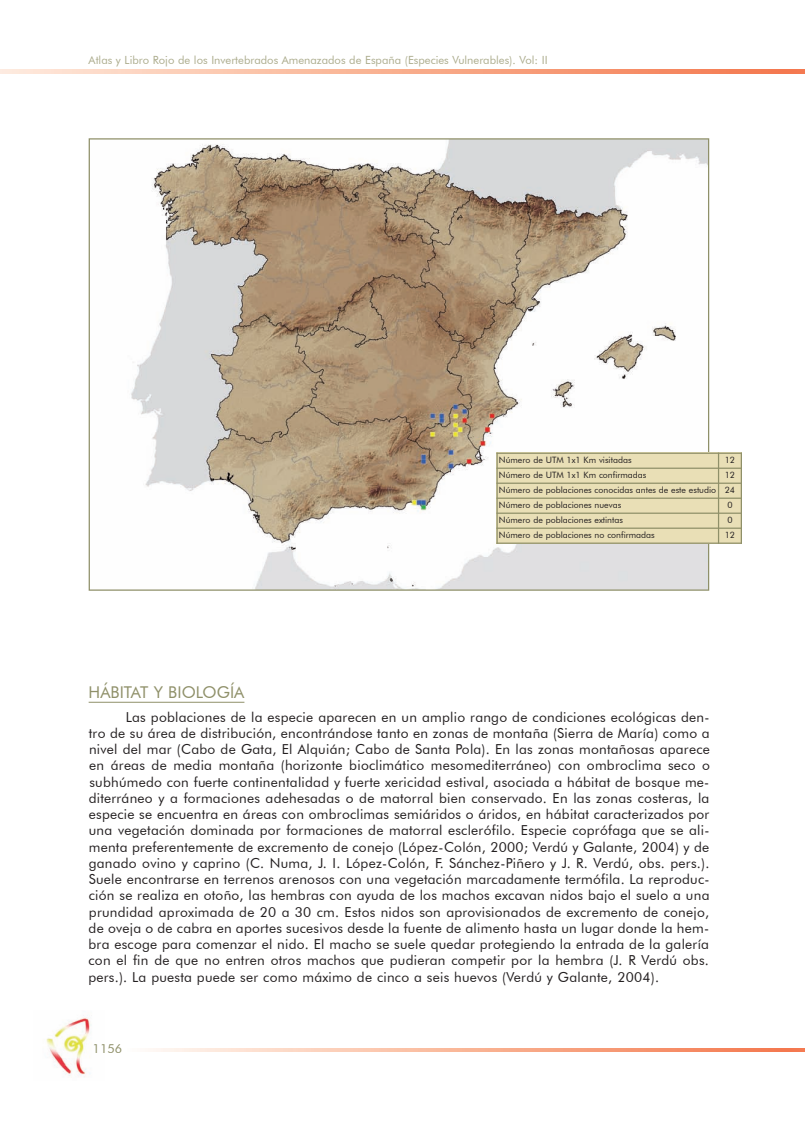
<style>
.page{position:relative;width:805px;height:1124px;background:#fff}
.page>*{position:absolute;margin:0;border:0;box-sizing:border-box;transform-origin:0 0}
.t1{font:16.25px "Futura BT";color:#8f9069}
.t2{font:13.75px/16.2px "Futura BT";letter-spacing:.02em;color:#231f20;text-align:justify}
.t3{font:12.5px "Futura BT";color:#8f9069}
.t4{font:11.25px "Futura BT";color:#acac8d}
.t5{font:8.75px/15px "Futura BT";color:#231f20;text-align:justify}
</style>
<div class="page">
<hr style="left:787px;top:70px;width:17px;height:3px;background:#f47850">
<svg style="left:787px;top:1048px;width:17px;height:3px"></svg>
<img style="left:46px;top:1015px;width:45px;height:61px">
<hr style="left:89px;top:702px;width:155px;height:1px;background:#8f9069">
<svg style="left:0;top:70px;width:787px;height:3px;background:#f8b092"></svg>
<svg style="left:150px;top:1048px;width:637px;height:3px;background:#f9b599"></svg>
<img style="left:131px;top:140px;width:576px;height:448px">
<div style="left:496px;top:452px;width:222px;height:16px;background:#e9dfb6"></div>
<div style="left:718px;top:452px;width:23px;height:16px;background:#e9dfb6"></div>
<div style="left:496px;top:468px;width:222px;height:15px;background:#e9dfb6"></div>
<div style="left:718px;top:468px;width:23px;height:15px;background:#e9dfb6"></div>
<div style="left:496px;top:483px;width:222px;height:15px;background:#e9dfb6"></div>
<div style="left:718px;top:483px;width:23px;height:15px;background:#e9dfb6"></div>
<div style="left:496px;top:498px;width:222px;height:15px;background:#e9dfb6"></div>
<div style="left:718px;top:498px;width:23px;height:15px;background:#e9dfb6"></div>
<div style="left:496px;top:513px;width:222px;height:15px;background:#e9dfb6"></div>
<div style="left:718px;top:513px;width:23px;height:15px;background:#e9dfb6"></div>
<div style="left:496px;top:528px;width:222px;height:15px;background:#e9dfb6"></div>
<div style="left:718px;top:528px;width:23px;height:15px;background:#e9dfb6"></div>
<hr style="left:496px;top:452px;width:1px;height:91px;background:#8f9069">
<hr style="left:717px;top:452px;width:2px;height:91px;background:#8f9069">
<hr style="left:740px;top:452px;width:1px;height:91px;background:#8f9069">
<hr style="left:496px;top:452px;width:245px;height:2px;background:#8f9069">
<hr style="left:496px;top:467px;width:245px;height:2px;background:#8f9069">
<hr style="left:496px;top:482px;width:245px;height:2px;background:#8f9069">
<hr style="left:496px;top:497px;width:245px;height:1px;background:#8f9069">
<hr style="left:496px;top:512px;width:245px;height:1px;background:#8f9069">
<hr style="left:496px;top:527px;width:245px;height:1px;background:#8f9069">
<hr style="left:496px;top:542px;width:245px;height:1px;background:#8f9069">
<p class="t4" style="left:89px;top:53px;width:460px">Atlas y Libro rojo de los Invertebrados Amenazados de España (Especies Vulnerables). Vol: II</p>
<p class="t5" style="left:499px;top:452px;width:134px">Número de UTM 1x1 Km visitadas</p>
<p class="t5" style="left:724px;top:452px;width:12px">12</p>
<p class="t5" style="left:499px;top:467px;width:149px">Número de UTM 1x1 Km confirmadas</p>
<p class="t5" style="left:499px;top:467px;width:237px;text-indent:226px">12<br>Número de poblaciones conocidas antes de este estudio 24<br>Número de poblaciones nuevas</p>
<p class="t5" style="left:727px;top:497px;width:7px">0</p>
<p class="t5" style="left:499px;top:512px;width:125px">Número de poblaciones extintas</p>
<p class="t5" style="left:727px;top:512px;width:7px">0</p>
<p class="t5" style="left:499px;top:527px;width:157px">Número de poblaciones no confirmadas</p>
<p class="t5" style="left:724px;top:527px;width:12px">12</p>
<p class="t1" style="left:89px;top:682px;width:157px">HÁBITAT y BIOLOGíA</p>
<p class="t2" style="left:88px;top:708px;width:623px;text-indent:37px">Las poblaciones de la especie aparecen en un amplio rango de condiciones ecológicas den&shy;tro de su área de distribución, encontrándose tanto en zonas de montaña (sierra de María) como a nivel del mar (Cabo de Gata, El Alquián; Cabo de santa Pola). En las zonas montañosas aparece en áreas de media montaña (horizonte bioclimático mesomediterráneo) con ombroclima seco o subhúmedo con fuerte continentalidad y fuerte xericidad estival, asociada a hábitat de bosque me&shy;diterráneo y a formaciones adehesadas o de matorral bien conservado. En las zonas costeras, la especie se encuentra en áreas con ombroclimas semiáridos o áridos, en hábitat caracterizados por una vegetación dominada por formaciones de matorral esclerófilo. Especie coprófaga que se ali&shy;menta preferentemente de excremento de conejo (López-Colón, 2000; Verdú y Galante, 2004) y de ganado ovino y caprino (C. Numa, j. I. López-Colón, F. sánchez-Piñero y j. r. Verdú, obs. pers.). suele encontrarse en terrenos arenosos con una vegetación marcadamente termófila. La reproduc&shy;ción se realiza en otoño, las hembras con ayuda de los machos excavan nidos bajo el suelo a una prundidad aproximada de 20 a 30 cm. Estos nidos son aprovisionados de excremento de conejo, de oveja o de cabra en aportes sucesivos desde la fuente de alimento hasta un lugar donde la hem&shy;bra escoge para comenzar el nido. El macho se suele quedar protegiendo la entrada de la galería con el fin de que no entren otros machos que pudieran competir por la hembra (j. r Verdú obs. pers.). La puesta puede ser como máximo de cinco a seis huevos (Verdú y Galante, 2004).</p>
<p class="t3" style="left:93px;top:1040px;width:31px">1156</p>
</div>
